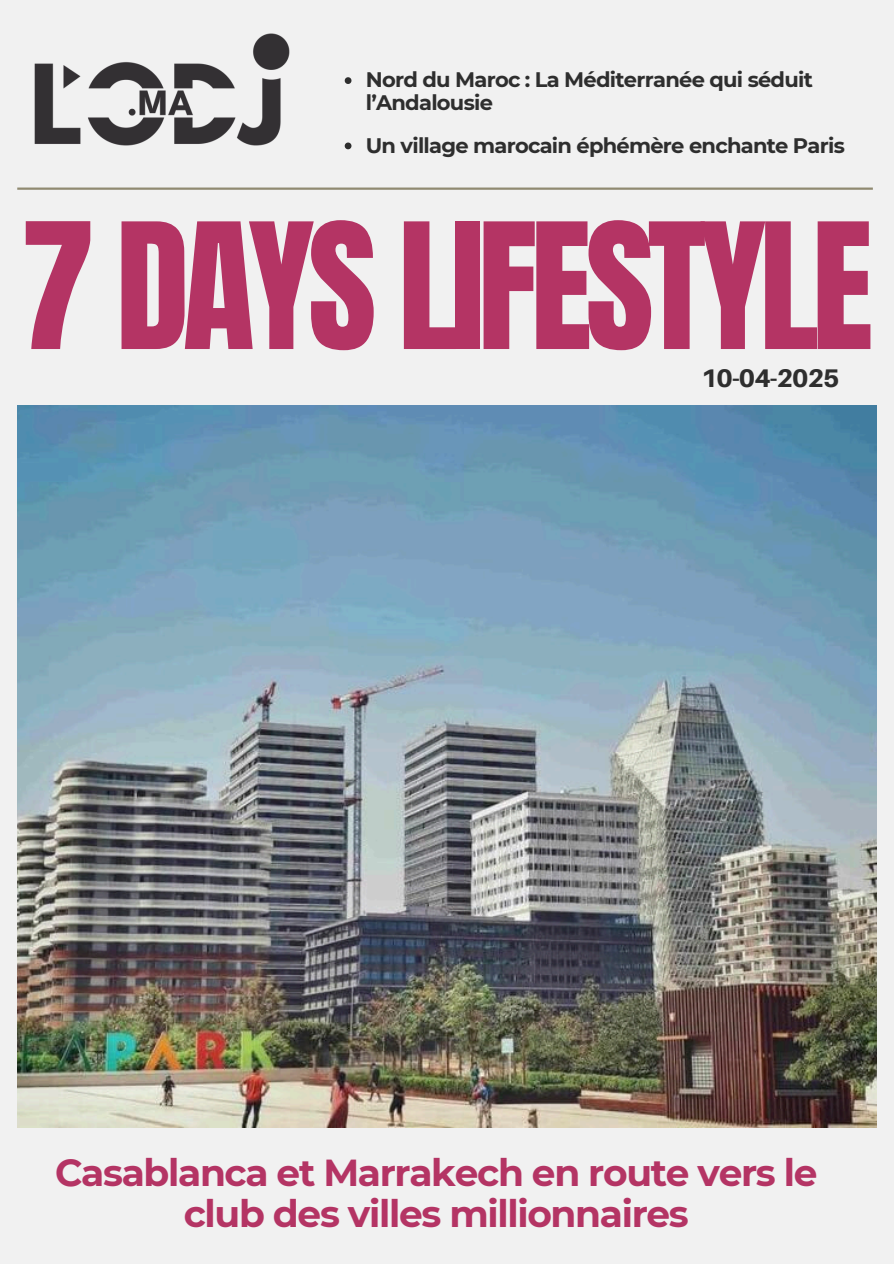
<style>
.page{position:relative;width:894px;height:1264px;background:#fff}
.page>*{position:absolute;margin:0;border:0;box-sizing:border-box;transform-origin:0 0}
.t1{font:148.5px "Anton";letter-spacing:-.045em;color:#b43464}
.t2{font:700 37.5px/40.5px "Montserrat";letter-spacing:-.035em;color:#b43464;text-align:center}
.t3{font:800 25.5px "Aileron";letter-spacing:-.035em;color:#2e2e2e}
.t4{font:700 21px/22.5px "Montserrat";letter-spacing:-.035em;color:#2e2e2e}
</style>
<div class="page">
<div style="left:0;top:0;width:893px;height:1263px;background:#f1f1f1"></div>
<img style="left:17px;top:405px;width:859px;height:722px">
<hr style="left:17px;top:187px;width:855px;height:3px;background:#908a71">
<img style="left:34px;top:33px;width:256px;height:113px">
<svg style="left:344px;top:77px;width:7px;height:7px"></svg>
<svg style="left:344px;top:142px;width:7px;height:7px"></svg>
<p class="t4" style="left:366px;top:69px;width:448px">Nord du Maroc : La Méditerranée qui séduit l’Andalousie</p>
<h1 class="t4" style="left:366px;top:134px;width:480px">Un village marocain éphémère enchante Paris</h1>
<p class="t1" style="left:21px;top:180px;width:853px">7 DAYS LIFESTYLE</p>
<p class="t3" style="left:701px;top:362px;width:140px">10-04-2025</p>
<p class="t2" style="left:55px;top:1152px;width:763px">Casablanca et Marrakech en route vers le club des villes millionnaires</p>
</div>
